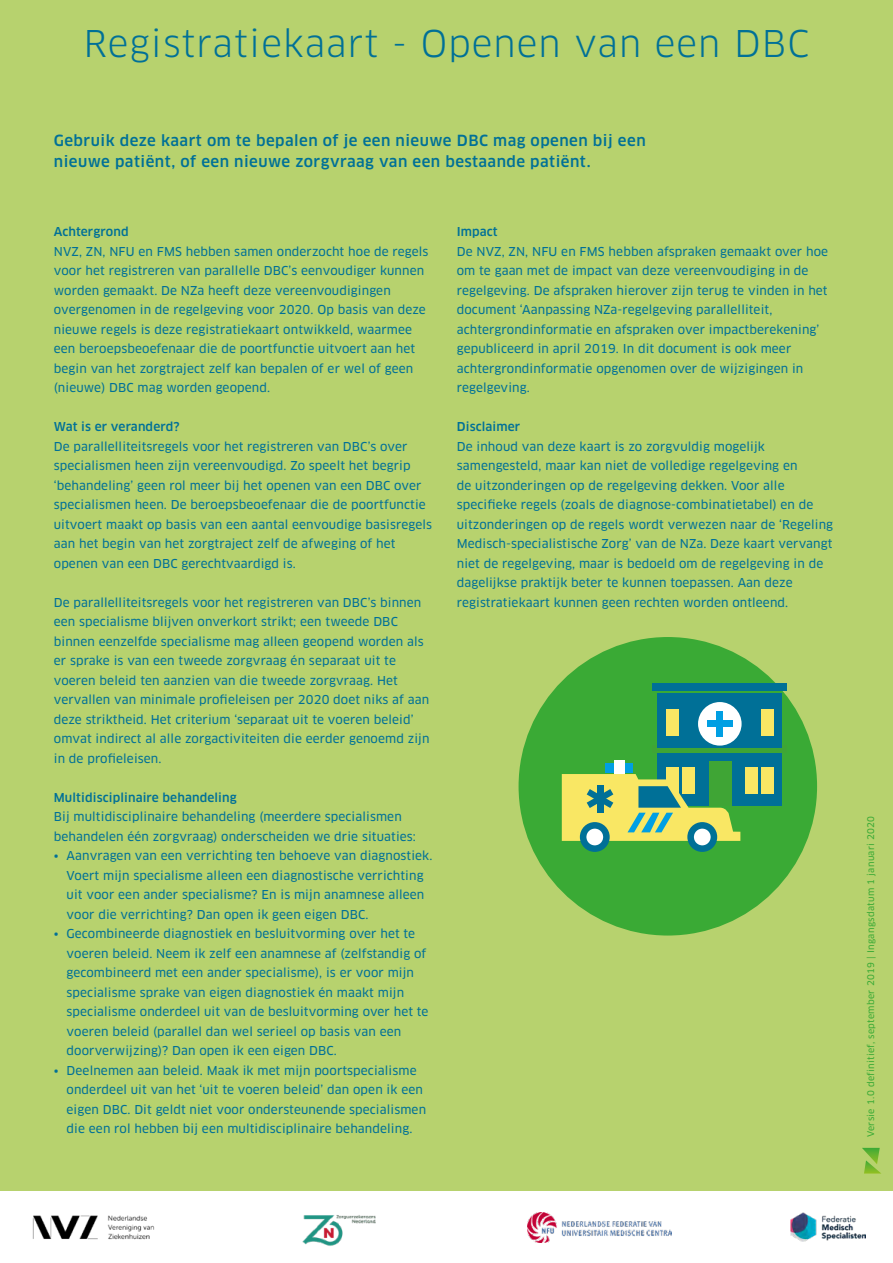
<style>
.page{position:relative;width:893px;height:1263px;background:#fff}
.page>*{position:absolute;margin:0;border:0;box-sizing:border-box;transform-origin:0 0}
.PLATT{font:36px "Clan OT";letter-spacing:.03em;color:#007097}
.PLATT-2{font:500 15px/21px "Clan OT";letter-spacing:.03em;color:#007097}
.PLATT-3{font:12px/19.5px "Clan OT News";letter-spacing:.01em;color:#007097}
.PLATT-4{font:500 12px "Clan OT";letter-spacing:.01em;color:#007097}
.PLATT-5{font:9px "Clan OT News";letter-spacing:.03em;color:#3aaa35}
</style>
<div class="page">
<div style="left:0;top:0;width:893px;height:1191px;background:#b7d26e"></div>
<img style="left:32px;top:1215px;width:123px;height:25px">
<img style="left:302px;top:1215px;width:74px;height:31px">
<img style="left:528px;top:1213px;width:144px;height:29px">
<img style="left:791px;top:1212px;width:75px;height:30px">
<div style="left:519px;top:637px;width:298px;height:298px;background:#3aaa35;border-radius:50%"></div>
<div style="left:657px;top:752px;width:125px;height:54px;background:#007097"></div>
<div style="left:709px;top:761px;width:22px;height:44px;background:#3fa535"></div>
<div style="left:682px;top:767px;width:13px;height:27px;background:#f9e764"></div>
<div style="left:666px;top:767px;width:13px;height:27px;background:#f9e764"></div>
<div style="left:761px;top:767px;width:12px;height:27px;background:#f9e764"></div>
<div style="left:653px;top:746px;width:134px;height:7px;background:#3fa535"></div>
<div style="left:657px;top:693px;width:125px;height:55px;background:#007097"></div>
<div style="left:666px;top:709px;width:13px;height:26px;background:#f9e764"></div>
<div style="left:761px;top:709px;width:12px;height:26px;background:#f9e764"></div>
<div style="left:653px;top:683px;width:134px;height:7px;background:#007097"></div>
<div style="left:698px;top:702px;width:44px;height:44px;background:#fff;border-radius:50%"></div>
<div style="left:717px;top:711px;width:6px;height:25px;background:#009fe3"></div>
<div style="left:707px;top:721px;width:25px;height:6px;background:#009fe3"></div>
<div style="left:746px;top:767px;width:12px;height:27px;background:#f9e764"></div>
<div style="left:605px;top:764px;width:28px;height:9px;background:#009fe3"></div>
<div style="left:614px;top:760px;width:11px;height:17px;background:#fff"></div>
<svg style="left:562px;top:774px;width:178px;height:67px"></svg>
<div style="left:583px;top:825px;width:23px;height:24px;background:#fff;border-radius:50%"></div>
<div style="left:580px;top:822px;width:30px;height:30px;border:7px solid #007097;border-radius:50%"></div>
<div style="left:691px;top:825px;width:23px;height:24px;background:#fff;border-radius:50%"></div>
<div style="left:687px;top:822px;width:30px;height:30px;border:7px solid #007097;border-radius:50%"></div>
<svg style="left:862px;top:1148px;width:19px;height:25px"></svg>
<p class="PLATT" style="left:83px;top:22px;width:728px">Registratiekaart - Openen van een DBC</p>
<p class="PLATT-2" style="left:54px;top:130px;width:593px">Gebruik deze kaart om te bepalen of je een nieuwe DBC mag openen bij een nieuwe patiënt, of een nieuwe zorgvraag van een bestaande patiënt.</p>
<p class="PLATT-4" style="left:54px;top:225px;width:76px">Achtergrond</p>
<p class="PLATT-3" style="left:54px;top:242px;width:376px">NVZ, ZN, NFU en FMS hebben samen onderzocht hoe de regels voor het registreren van parallelle DBC’s eenvoudiger kunnen worden gemaakt. De NZa heeft deze vereenvoudigingen overgenomen in de regelgeving voor 2020. Op basis van deze nieuwe regels is deze registratiekaart ontwikkeld, waarmee een beroepsbeoefenaar die de poortfunctie uitvoert aan het begin van het zorgtraject zelf kan bepalen of er wel of geen (nieuwe) DBC mag worden geopend.</p>
<p class="PLATT-4" style="left:54px;top:420px;width:127px">Wat is er veranderd?</p>
<p class="PLATT-3" style="left:54px;top:437px;width:380px">De parallelliteitsregels voor het registreren van DBC’s over specialismen heen zijn vereenvoudigd. Zo speelt het begrip ‘behandeling’ geen rol meer bij het openen van een DBC over specialismen heen. De beroepsbeoefenaar die de poortfunctie uitvoert maakt op basis van een aantal eenvoudige basisregels aan het begin van het zorgtraject zelf de afweging of het openen van een DBC gerechtvaardigd is.</p>
<p class="PLATT-3" style="left:54px;top:593px;width:377px">De parallelliteitsregels voor het registreren van DBC’s binnen een specialisme blijven onverkort strikt; een tweede DBC binnen eenzelfde specialisme mag alleen geopend worden als er sprake is van een tweede zorgvraag én separaat uit te voeren beleid ten aanzien van die tweede zorgvraag. Het vervallen van minimale profieleisen per 2020 doet niks af aan deze striktheid. Het criterium ‘separaat uit te voeren beleid’ omvat indirect al alle zorgactiviteiten die eerder genoemd zijn in de profieleisen.</p>
<p class="PLATT-4" style="left:54px;top:790px;width:184px">Multidisciplinaire behandeling</p>
<p class="PLATT-3" style="left:54px;top:807px;width:364px">Bij multidisciplinaire behandeling (meerdere specialismen behandelen één zorgvraag) onderscheiden we drie situaties:</p>
<p class="PLATT-3" style="left:67px;top:846px;width:367px;text-indent:-13px">• Aanvragen van een verrichting ten behoeve van diagnostiek.<br>Voert mijn specialisme alleen een diagnostische verrichting uit voor een ander specialisme? En is mijn anamnese alleen voor die verrichting? Dan open ik geen eigen DBC.</p>
<p class="PLATT-3" style="left:67px;top:924px;width:363px;text-indent:-13px">• Gecombineerde diagnostiek en besluitvorming over het te voeren beleid. Neem ik zelf een anamnese af (zelfstandig of gecombineerd met een ander specialisme), is er voor mijn specialisme sprake van eigen diagnostiek én maakt mijn specialisme onderdeel uit van de besluitvorming over het te voeren beleid (parallel dan wel serieel op basis van een doorverwijzing)? Dan open ik een eigen DBC.</p>
<p class="PLATT-3" style="left:67px;top:1061px;width:361px;text-indent:-13px">• Deelnemen aan beleid. Maak ik met mijn poortspecialisme onderdeel uit van het ‘uit te voeren beleid’ dan open ik een eigen DBC. Dit geldt niet voor ondersteunende specialismen die een rol hebben bij een multidisciplinaire behandeling.</p>
<p class="PLATT-4" style="left:457px;top:225px;width:42px">Impact</p>
<p class="PLATT-3" style="left:457px;top:242px;width:373px">De NVZ, ZN, NFU en FMS hebben afspraken gemaakt over hoe om te gaan met de impact van deze vereenvoudiging in de regelgeving. De afspraken hierover zijn terug te vinden in het document ‘Aanpassing NZa-regelgeving parallelliteit, achtergrondinformatie en afspraken over impactberekening’ gepubliceerd in april 2019. In dit document is ook meer achtergrondinformatie opgenomen over de wijzigingen in regelgeving.</p>
<p class="PLATT-4" style="left:457px;top:420px;width:65px">Disclaimer</p>
<p class="PLATT-3" style="left:457px;top:437px;width:342px">De inhoud van deze kaart is zo zorgvuldig mogelijk samengesteld, maar kan niet de volledige regelgeving en</p>
<p class="PLATT-3" style="left:457px;top:476px;width:378px">de uitzonderingen op de regelgeving dekken. Voor alle specifieke regels (zoals de diagnose-combinatietabel) en de uitzonderingen op de regels wordt verwezen naar de ‘Regeling Medisch-specialistische Zorg’ van de NZa. Deze kaart vervangt niet de regelgeving, maar is bedoeld om de regelgeving in de dagelijkse praktijk beter te kunnen toepassen. Aan deze registratiekaart kunnen geen rechten worden ontleend.</p>
<p class="PLATT-5" style="left:866px;top:1137px;width:323px;rotate:-90deg">Versie 1.0 definitief, september 2019 | Ingangsdatum 1 januari 2020</p>
</div>
